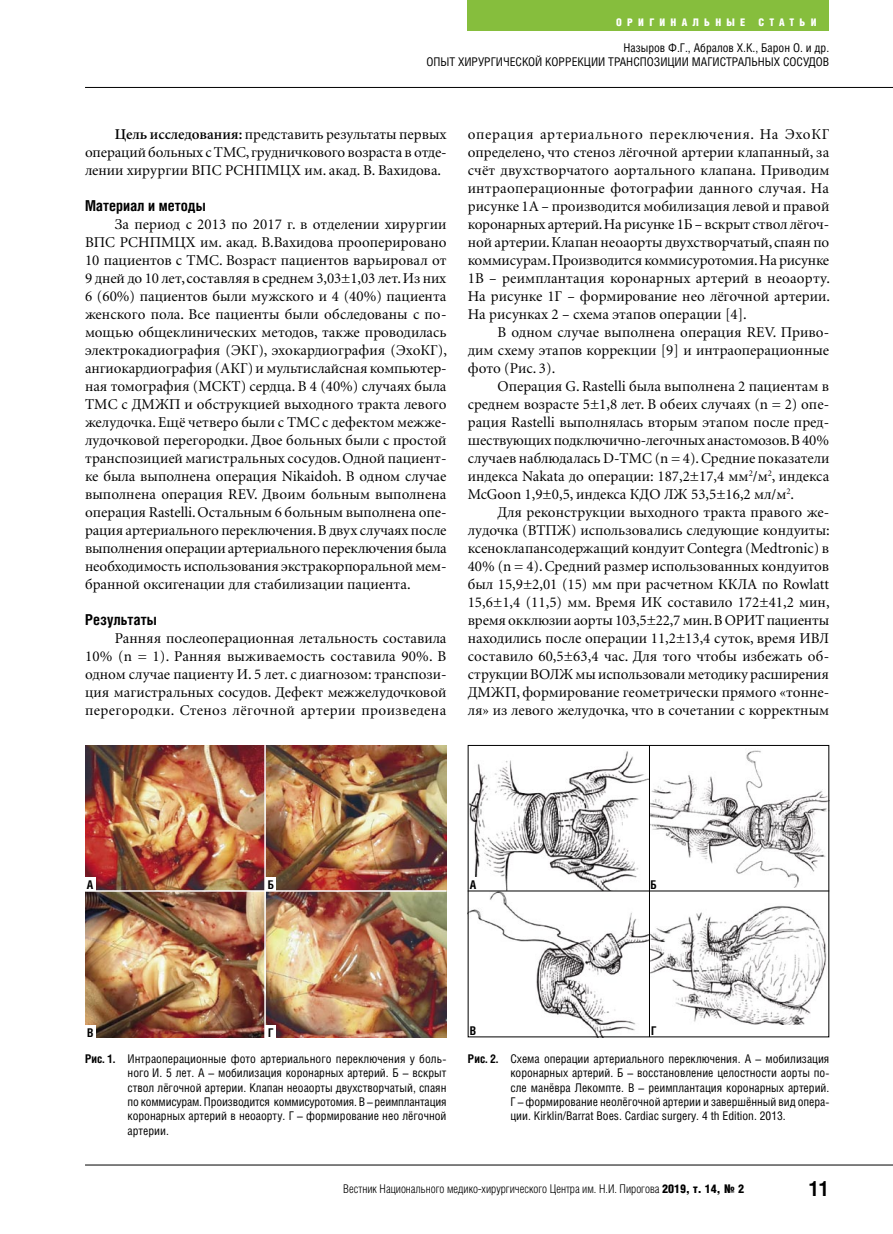
<style>
.page{position:relative;width:893px;height:1234px;background:#fff}
.page>*{position:absolute;margin:0;border:0;box-sizing:border-box;transform-origin:0 0}
.t1{font:700 21px "Helios Cond";color:#000}
.main_text{font:15px/18px "Minion Cyr";color:#000;text-align:justify}
.text_title{font:700 15px "Helios Cond";color:#000}
.ris_name{font:12px/14.4px "Helios Cond";color:#000;text-align:justify}
.article_colontitle_author{font:12px "Helios Cond";color:#000}
.t2{font:300 12px "Helios Cond";color:#000}
.t3{font:700 12px "Helios Cond";color:#000}
.t4{font:900 10.5px "Helios Cond";letter-spacing:.5em;color:#fff}
.s1{font-weight:600}
.s2{font-weight:700}
.s3{font-weight:900}
</style>
<div class="page">
<hr style="left:85px;top:1164px;width:808px;height:1px;background:#000">
<hr style="left:85px;top:87px;width:808px;height:1px;background:#000">
<div style="left:468px;top:0;width:361px;height:30px;background:#86be3d"></div>
<img style="left:85px;top:745px;width:361px;height:291px">
<hr style="left:264px;top:745px;width:2px;height:293px;background:#fff">
<hr style="left:85px;top:890px;width:361px;height:1px;background:#fff">
<div style="left:85px;top:877px;width:10px;height:13px;background:#fff"></div>
<div style="left:266px;top:877px;width:10px;height:13px;background:#fff"></div>
<div style="left:85px;top:1025px;width:10px;height:13px;background:#fff"></div>
<div style="left:266px;top:1025px;width:10px;height:13px;background:#fff"></div>
<img style="left:470px;top:751px;width:178px;height:283px">
<img style="left:650px;top:750px;width:177px;height:137px">
<img style="left:650px;top:906px;width:177px;height:118px">
<div style="left:468px;top:877px;width:10px;height:13px;background:#fff"></div>
<div style="left:649px;top:877px;width:10px;height:13px;background:#fff"></div>
<div style="left:468px;top:1023px;width:10px;height:13px;background:#fff"></div>
<div style="left:649px;top:1023px;width:10px;height:13px;background:#fff"></div>
<hr style="left:649px;top:745px;width:1px;height:291px;background:#000">
<hr style="left:468px;top:890px;width:361px;height:1px;background:#000">
<p class="t4" style="left:616px;top:16px;width:130px">ОРИГИНАЛЬНЫЕ</p>
<p class="t4" style="left:758px;top:16px;width:60px">СТАТЬИ</p>
<p class="article_colontitle_author" style="left:623px;top:41px;width:207px">Назыров Ф.Г., Абралов Х.К., Барон O. и др.</p>
<p class="article_colontitle_author" style="left:426px;top:55px;width:404px">ОПЫТ ХИРУРГИЧЕСКОЙ КОРРЕКЦИИ ТРАНСПОЗИЦИИ МАГИСТРАЛЬНЫХ СОСУДОВ</p>
<p class="main_text" style="left:85px;top:125px;width:363px;text-indent:30px"><span class="s1">Цель исследования:</span> представить результаты первых операций больных с ТМС, грудничкового возраста в отде&shy;лении хирургии ВПС РСНПМЦХ им. акад. В. Вахидова.</p>
<p class="text_title" style="left:85px;top:196px;width:122px">Материал и методы</p>
<p class="main_text" style="left:85px;top:215px;width:364px;text-indent:30px">За период с 2013 по 2017 г. в отделении хирургии ВПС РСНПМЦХ им. акад. В.Вахидова прооперировано 10 пациентов с ТМС. Возраст пациентов варьировал от 9 дней до 10 лет, составляя в среднем 3,03±1,03 лет. Из них 6 (60%) пациентов были мужского и 4 (40%) пациента женского пола. Все пациенты были обследованы с по&shy;мощью общеклинических методов, также проводилась электрокадиография (ЭКГ), эхокардиография (ЭхоКГ), ангиокардиография (АКГ) и мультислайсная компьютер&shy;ная томография (МСКТ) сердца. В 4 (40%) случаях была ТМС с ДМЖП и обструкцией выходного тракта левого желудочка. Ещё четверо были с ТМС с дефектом межже&shy;лудочковой перегородки. Двое больных были с простой транспозицией магистральных сосудов. Одной пациент&shy;ке была выполнена операция Nikaidoh. В одном случае выполнена операция REV. Двоим больным выполнена операция Rastelli. Остальным 6 больным выполнена опе&shy;рация артериального переключения. В двух случаях после выполнения операции артериального переключения была необходимость использования экстракорпоральной мем&shy;бранной оксигенации для стабилизации пациента.</p>
<p class="text_title" style="left:85px;top:610px;width:73px">Результаты</p>
<p class="main_text" style="left:85px;top:629px;width:363px;text-indent:30px">Ранняя послеоперационная летальность составила 10% (n = 1). Ранняя выживаемость составила 90%. В одном случае пациенту И. 5 лет. с диагнозом: транспози&shy;ция магистральных сосудов. Дефект межжелудочковой перегородки. Стеноз лёгочной артерии произведена</p>
<p class="main_text" style="left:468px;top:125px;width:364px">операция артериального переключения. На ЭхоКГ определено, что стеноз лёгочной артерии клапанный, за счёт двухстворчатого аортального клапана. Приводим интраоперационные фотографии данного случая. На рисунке 1А – производится мобилизация левой и правой коронарных артерий. На рисунке 1Б – вскрыт ствол лёгоч&shy;ной артерии. Клапан неоаорты двухстворчатый, спаян по коммисурам. Производится коммисуротомия. На рисунке 1В – реимплантация коронарных артерий в неоаорту.<br>На рисунке 1Г – формирование нео лёгочной артерии.<br>На рисунках 2 – cхема этапов операции [4].</p>
<p class="main_text" style="left:468px;top:323px;width:363px;text-indent:30px">В одном случае выполнена операция REV. Приво&shy;дим схему этапов коррекции [9] и интраоперационные фото (Рис. 3).</p>
<p class="main_text" style="left:468px;top:377px;width:363px;text-indent:30px">Операция G. Rastelli была выполнена 2 пациентам в среднем возрасте 5±1,8 лет. В обеих случаях (n = 2) опе&shy;рация Rastelli выполнялась вторым этапом после пред&shy;шествующих подключично-легочных анастомозов. В 40% случаев наблюдалась D-ТМС (n = 4). Средние показатели индекса Nakata до операции: 187,2±17,4 мм<sup>2</sup>/м<sup>2</sup>, индекса McGoon 1,9±0,5, индекса КДО ЛЖ 53,5±16,2 мл/м<sup>2</sup>.</p>
<p class="main_text" style="left:468px;top:503px;width:364px;text-indent:30px">Для реконструкции выходного тракта правого же&shy;лудочка (ВТПЖ) использовались следующие кондуиты: ксеноклапансодержащий кондуит Contegra (Medtronic) в 40% (n = 4). Средний размер использованных кондуитов был 15,9±2,01 (15) мм при расчетном ККЛА по Rowlatt 15,6±1,4 (11,5) мм. Время ИК составило 172±41,2 мин, время окклюзии аорты 103,5±22,7 мин. В ОРИТ пациенты находились после операции 11,2±13,4 суток, время ИВЛ составило 60,5±63,4 час. Для того чтобы избежать об&shy;струкции ВОЛЖ мы использовали методику расширения ДМЖП, формирование геометрически прямого «тонне&shy;ля» из левого желудочка, что в сочетании с корректным</p>
<p class="t3" style="left:87px;top:877px;width:8px">A</p>
<p class="t3" style="left:268px;top:877px;width:8px">Б</p>
<p class="t3" style="left:470px;top:877px;width:8px">A</p>
<p class="t3" style="left:651px;top:877px;width:8px">Б</p>
<p class="t3" style="left:87px;top:1025px;width:8px">В</p>
<p class="t3" style="left:268px;top:1025px;width:7px">Г</p>
<p class="ris_name" style="left:128px;top:1050px;width:320px;text-indent:-43px"><span class="s2">Рис. 1.</span> Интраоперационные фото артериального переключения у боль&shy;ного И. 5 лет. А – мобилизация коронарных артерий. Б – вскрыт ствол лёгочной артерии. Клапан неоаорты двухстворчатый, спаян по коммисурам. Производится коммисуротомия. В – реимплантация коронарных артерий в неоаорту. Г – формирование нео лёгочной артерии.</p>
<p class="t3" style="left:470px;top:1023px;width:8px">В</p>
<p class="t3" style="left:651px;top:1023px;width:7px">Г</p>
<p class="ris_name" style="left:510px;top:1050px;width:320px;text-indent:-43px"><span class="s2">Рис. 2.</span> Схема операции артериального переключения. А – мобилизация коронарных артерий. Б – восстановление целостности аорты по&shy;сле манёвра Лекомпте. В – реимплантация коронарных артерий.<br>Г – формирование неолёгочной артерии и завершённый вид опера&shy;ции. Kirklin/Barrat Boes. Cardiac surgery. 4 th Edition. 2013.</p>
<p class="t2" style="left:343px;top:1181px;width:402px">Вестник Национального медико-хирургического Центра им. Н.И. Пирогова <span class="s3">2019, т. 14, № 2</span></p>
<p class="t1" style="left:809px;top:1175px;width:21px">11</p>
</div>
